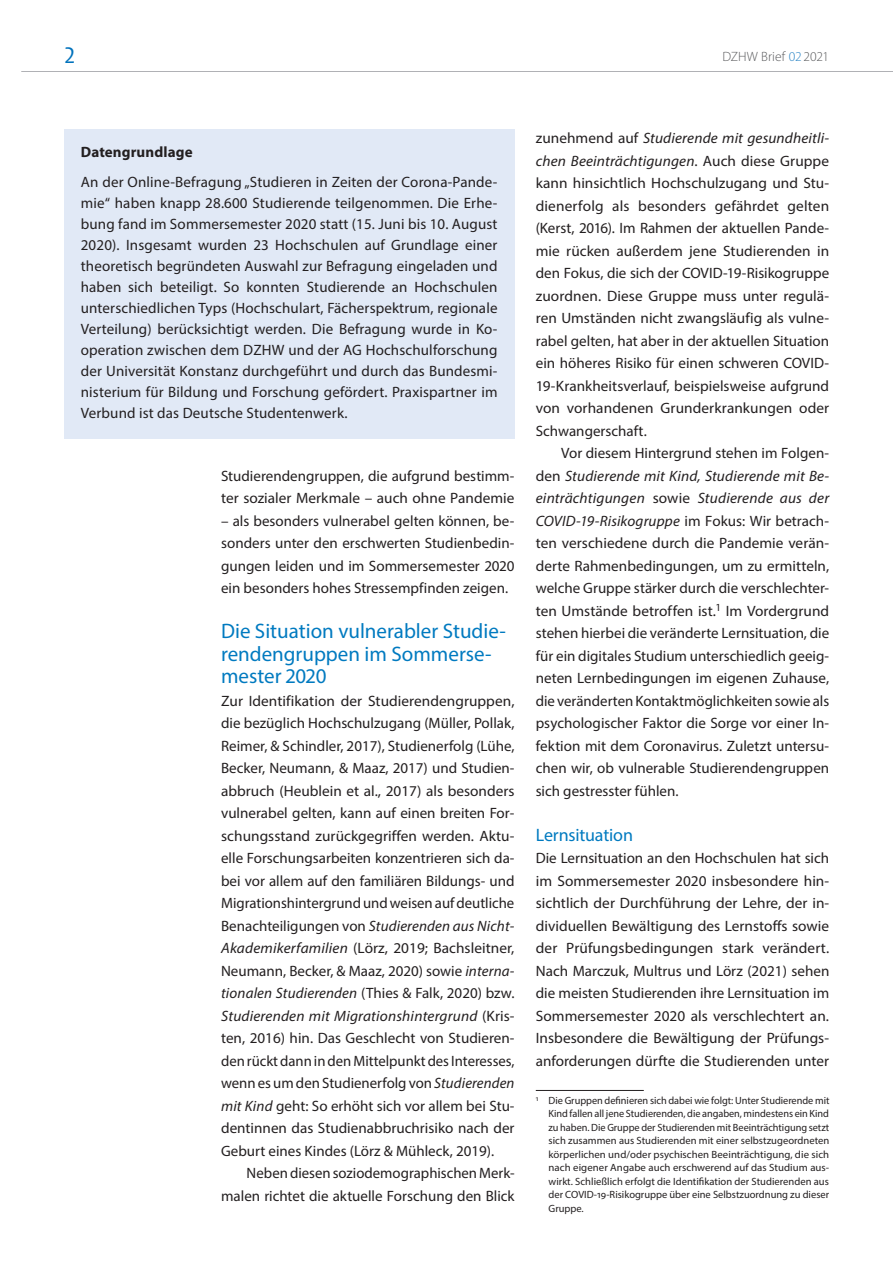
<style>
.page{position:relative;width:893px;height:1263px;background:#fff}
.page>*{position:absolute;margin:0;border:0;box-sizing:border-box;transform-origin:0 0}
.t1{font:24px "Candara";color:#0072bc}
.Überschrift_2{font:21px/22.5px "Myriad Pro";color:#007ac0}
.Überschrift_3{font:18px "Myriad Pro";letter-spacing:-.01em;color:#007ac0}
._04_Fliesstext_2__Ab{font:15px/22.5px "Myriad Pro";color:#231f20;text-align:justify}
._03_Fliesstext{font:15px/22.5px "Myriad Pro";color:#231f20;text-align:justify}
._01a_Fliesstext_Info{font:15px/21px "Myriad Pro";letter-spacing:.01em;color:#231f20;text-align:justify}
._01a_Ü_Fliesstext_In{font:700 15px "Myriad Pro";letter-spacing:.01em;color:#231f20}
.t2{font:300 13.5px "Myriad Pro";letter-spacing:.005em;color:#57585a}
.Fußnotentext{font:10.5px/13.5px "Myriad Pro";color:#231f20;text-align:justify}
.s1{color:#2783c5}
.s2{font-style:italic}
</style>
<div class="page">
<div style="left:64px;top:129px;width:450px;height:53px;background:#e1e9f6"></div>
<div style="left:64px;top:158px;width:450px;height:280px;background:#e1e9f6"></div>
<hr style="left:21px;top:71px;width:872px;height:1px;background:#a8a9ad">
<hr style="left:536px;top:1090px;width:108px;height:1px;background:#231f20">
<h1 class="t1" style="left:64px;top:40px;width:14px">2</h1>
<p class="t2" style="left:722px;top:49px;width:108px">DZHW Brief <span class="s1">02</span> 2021</p>
<p class="_01a_Ü_Fliesstext_In" style="left:81px;top:142px;width:113px">Datengrundlage</p>
<p class="_01a_Fliesstext_Info" style="left:81px;top:171px;width:418px">An der Online-Befragung „Studieren in Zeiten der Corona-Pande&shy;mie“ haben knapp 28.600 Studierende teilgenommen. Die Erhe&shy;bung fand im Sommersemester 2020 statt (15. Juni bis 10. August 2020). Insgesamt wurden 23 Hochschulen auf Grundlage einer theoretisch begründeten Auswahl zur Befragung eingeladen und haben sich beteiligt. So konnten Studierende an Hochschulen unterschiedlichen Typs (Hochschulart, Fächerspektrum, regionale Verteilung) berücksichtigt werden. Die Befragung wurde in Ko&shy;operation zwischen dem DZHW und der AG Hochschulforschung der Universität Konstanz durchgeführt und durch das Bundesmi&shy;nisterium für Bildung und Forschung gefördert. Praxispartner im Verbund ist das Deutsche Studentenwerk.</p>
<p class="_04_Fliesstext_2__Ab" style="left:221px;top:464px;width:295px">Studierendengruppen, die aufgrund bestimm&shy;ter sozialer Merkmale – auch ohne Pandemie</p>
<p class="_04_Fliesstext_2__Ab" style="left:221px;top:509px;width:295px">– als besonders vulnerabel gelten können, be&shy;sonders unter den erschwerten Studienbedin&shy;gungen leiden und im Sommersemester 2020 ein besonders hohes Stressempfinden zeigen.</p>
<h2 class="Überschrift_2" style="left:221px;top:620px;width:286px">Die Situation vulnerabler Studie&shy;rendengruppen im Sommerse&shy;mester 2020</h2>
<p class="_03_Fliesstext" style="left:221px;top:689px;width:295px">Zur Identifikation der Studierendengruppen, die bezüglich Hochschulzugang (Müller, Pollak, Reimer, &amp; Schindler, 2017), Studienerfolg (Lühe, Becker, Neumann, &amp; Maaz, 2017) und Studien&shy;abbruch (Heublein et al., 2017) als besonders vulnerabel gelten, kann auf einen breiten For&shy;schungsstand zurückgegriffen werden. Aktu&shy;elle Forschungsarbeiten konzentrieren sich da&shy;bei vor allem auf den familiären Bildungs- und Migrationshintergrund und weisen auf deutliche Benachteiligungen von <span class="s2">Studierenden aus Nicht-Akademikerfamilien</span> (Lörz, 2019; Bachsleitner, Neumann, Becker, &amp; Maaz, 2020) sowie <span class="s2">interna&shy;tionalen Studierenden</span> (Thies &amp; Falk, 2020) bzw.<br><span class="s2">Studierenden mit Migrationshintergrund</span> (Kris&shy;ten, 2016) hin. Das Geschlecht von Studieren&shy;den rückt dann in den Mittelpunkt des Interesses, wenn es um den Studienerfolg von <span class="s2">Studierenden mit Kind</span> geht: So erhöht sich vor allem bei Stu&shy;dentinnen das Studienabbruchrisiko nach der Geburt eines Kindes (Lörz &amp; Mühleck, 2019).</p>
<p class="_04_Fliesstext_2__Ab" style="left:221px;top:1162px;width:295px;text-align:right">Neben diesen soziodemographischen Merk&shy;malen richtet die aktuelle Forschung den Blick</p>
<p class="_04_Fliesstext_2__Ab" style="left:536px;top:127px;width:295px">zunehmend auf <span class="s2">Studierende mit gesundheitli&shy;chen Beeinträchtigungen</span>. Auch diese Gruppe kann hinsichtlich Hochschulzugang und Stu&shy;dienerfolg als besonders gefährdet gelten (Kerst, 2016). Im Rahmen der aktuellen Pande&shy;mie rücken außerdem jene Studierenden in den Fokus, die sich der COVID-19-Risikogruppe zuordnen. Diese Gruppe muss unter regulä&shy;ren Umständen nicht zwangsläufig als vulne&shy;rabel gelten, hat aber in der aktuellen Situation ein höheres Risiko für einen schweren COVID-19-Krankheitsverlauf, beispielsweise aufgrund von vorhandenen Grunderkrankungen oder Schwangerschaft.</p>
<p class="_04_Fliesstext_2__Ab" style="left:536px;top:442px;width:295px;text-indent:26px">Vor diesem Hintergrund stehen im Folgen&shy;den <span class="s2">Studierende mit Kind, Studierende mit Be&shy;einträchtigungen</span> sowie <span class="s2">Studierende aus der COVID-19-Risikogruppe</span> im Fokus: Wir betrach&shy;ten verschiedene durch die Pandemie verän&shy;derte Rahmenbedingungen, um zu ermitteln, welche Gruppe stärker durch die verschlechter&shy;ten Umstände betroffen ist.<sup>1</sup> Im Vordergrund stehen hierbei die veränderte Lernsituation, die für ein digitales Studium unterschiedlich geeig&shy;neten Lernbedingungen im eigenen Zuhause, die veränderten Kontaktmöglichkeiten sowie als psychologischer Faktor die Sorge vor einer In&shy;fektion mit dem Coronavirus. Zuletzt untersu&shy;chen wir, ob vulnerable Studierendengruppen sich gestresster fühlen.</p>
<h2 class="Überschrift_3" style="left:536px;top:824px;width:99px">Lernsituation</h2>
<p class="_03_Fliesstext" style="left:536px;top:847px;width:295px">Die Lernsituation an den Hochschulen hat sich im Sommersemester 2020 insbesondere hin&shy;sichtlich der Durchführung der Lehre, der in&shy;dividuellen Bewältigung des Lernstoffs sowie der Prüfungsbedingungen stark verändert.<br>Nach Marczuk, Multrus und Lörz (2021) sehen die meisten Studierenden ihre Lernsituation im Sommersemester 2020 als verschlechtert an.<br>Insbesondere die Bewältigung der Prüfungs&shy;anforderungen dürfte die Studierenden unter</p>
<p class="Fußnotentext" style="left:549px;top:1093px;width:282px;text-indent:-13px"><sup>1</sup> Die Gruppen definieren sich dabei wie folgt: Unter Studierende mit Kind fallen all jene Studierenden, die angaben, mindestens ein Kind zu haben. Die Gruppe der Studierenden mit Beeinträchtigung setzt sich zusammen aus Studierenden mit einer selbstzugeordneten körperlichen und/oder psychischen Beeinträchtigung, die sich nach eigener Angabe auch erschwerend auf das Studium aus&shy;wirkt. Schließlich erfolgt die Identifikation der Studierenden aus der COVID-19-Risikogruppe über eine Selbstzuordnung zu dieser Gruppe.</p>
</div>
